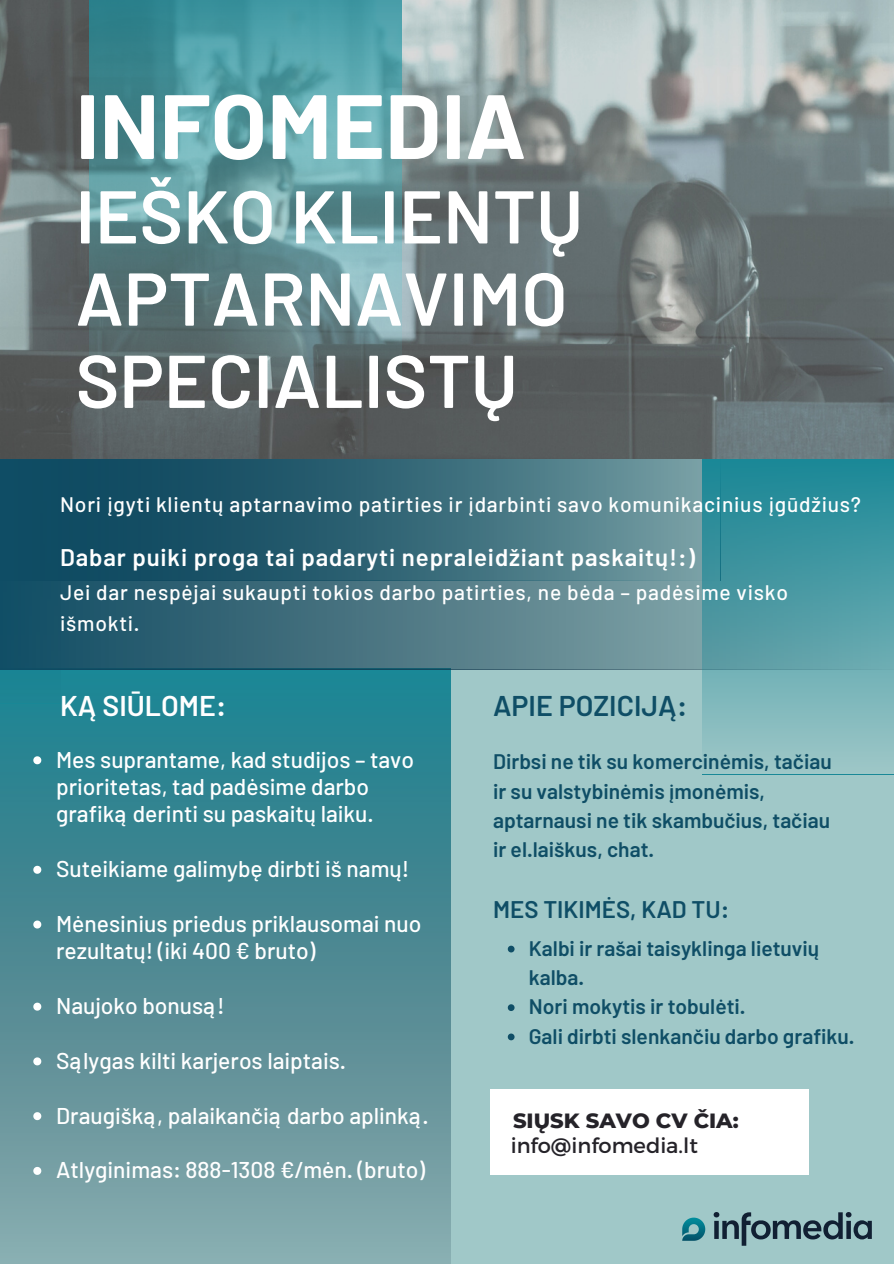
<style>
.page{position:relative;width:894px;height:1264px;background:#fff}
.page>*{position:absolute;margin:0;border:0;box-sizing:border-box;transform-origin:0 0}
.t1{font:700 91.05px "Barlow";color:#fff}
.t2{font:600 74.55px/82.2px "Barlow";color:#fff}
.t3{font:600 28.5px "Barlow";color:#0f4e66}
.t4{font:600 28.5px "Barlow";color:#fff}
.t5{font:600 24px "Barlow";letter-spacing:.035em;color:#fff}
.t6{font:600 24px "Barlow";color:#0f4e66}
.t7{font:500 22.8px/27.3px "Barlow";color:#fff}
.t8{font:600 21px/29.2px "Barlow";color:#0f4e66}
.t9{font:500 21px/31.5px "Barlow";letter-spacing:.035em;color:#fff}
.t10{font:21px "Montserrat";color:#252329}
.t11{font:800 21px "Montserrat";color:#252329}
</style>
<div class="page">
<div style="left:0;top:0;width:893px;height:1263px;background:#a0c8c8"></div>
<div style="left:0;top:668px;width:450px;height:595px;background:linear-gradient(to bottom,#187b8b,#88a4a7)"></div>
<div style="left:0;top:95px;width:60px;height:608px;background:#1c8493"></div>
<svg style="left:0;top:458px;width:702px;height:211px;background:#3b6c7b"></svg>
<div style="left:702px;top:458px;width:191px;height:316px;background:linear-gradient(to bottom,#148191,#9bc3c4)"></div>
<img style="left:0;top:0;width:893px;height:458px">
<svg style="left:90px;top:0;width:311px;height:392px;background:#598d92"></svg>
<div style="left:490px;top:1089px;width:318px;height:86px;background:#fff"></div>
<svg style="left:682px;top:1217px;width:23px;height:23px"></svg>
<svg style="left:713px;top:1212px;width:158px;height:33px"></svg>
<svg style="left:507px;top:945px;width:7px;height:7px"></svg>
<svg style="left:507px;top:1004px;width:7px;height:7px"></svg>
<svg style="left:507px;top:1033px;width:7px;height:7px"></svg>
<svg style="left:33px;top:756px;width:8px;height:8px"></svg>
<svg style="left:33px;top:865px;width:8px;height:8px"></svg>
<svg style="left:33px;top:920px;width:8px;height:8px"></svg>
<svg style="left:33px;top:1002px;width:8px;height:8px"></svg>
<svg style="left:33px;top:1057px;width:8px;height:8px"></svg>
<svg style="left:33px;top:1112px;width:8px;height:8px"></svg>
<svg style="left:33px;top:1166px;width:8px;height:8px"></svg>
<h1 class="t1" style="left:75px;top:68px;width:452px">INFOMEDIA</h1>
<h2 class="t2" style="left:75px;top:172px;width:509px">IEŠKO KLIENTŲ<br>APTARNAVIMO<br>SPECIALISTŲ</h2>
<p class="t9" style="left:60px;top:488px;width:802px">Nori įgyti klientų aptarnavimo patirties ir įdarbinti savo komunikacinius įgūdžius?</p>
<p class="t5" style="left:60px;top:542px;width:636px">Dabar puiki proga tai padaryti nepraleidžiant paskaitų!:)</p>
<p class="t9" style="left:60px;top:575px;width:729px">Jei dar nespėjai sukaupti tokios darbo patirties, ne bėda – padėsime visko išmokti.</p>
<p class="t4" style="left:60px;top:688px;width:167px">KĄ SIŪLOME:</p>
<p class="t7" style="left:56px;top:745px;width:359px">Mes suprantame, kad studijos – tavo prioritetas, tad padėsime darbo grafiką derinti su paskaitų laiku.</p>
<p class="t7" style="left:56px;top:854px;width:355px">Suteikiame galimybę dirbti iš namų!</p>
<p class="t7" style="left:56px;top:909px;width:366px">Mėnesinius priedus priklausomai nuo rezultatų! (iki 400 € bruto)</p>
<p class="t7" style="left:56px;top:991px;width:170px">Naujoko bonusą!</p>
<p class="t7" style="left:56px;top:1046px;width:291px">Sąlygas kilti karjeros laiptais.</p>
<p class="t7" style="left:56px;top:1100px;width:374px">Draugišką, palaikančią darbo aplinką.</p>
<p class="t7" style="left:56px;top:1155px;width:370px">Atlyginimas: 888-1308 €/mėn. (bruto)</p>
<p class="t3" style="left:493px;top:688px;width:196px">APIE POZICIJĄ:</p>
<p class="t8" style="left:493px;top:746px;width:340px">Dirbsi ne tik su komercinėmis, tačiau ir su valstybinėmis įmonėmis, aptarnausi ne tik skambučius, tačiau ir el.laiškus, chat.</p>
<p class="t6" style="left:493px;top:894px;width:237px">MES TIKIMĖS, KAD TU:</p>
<p class="t8" style="left:528px;top:932px;width:327px">Kalbi ir rašai taisyklinga lietuvių kalba.<br>Nori mokytis ir tobulėti.<br>Gali dirbti slenkančiu darbo grafiku.</p>
<p class="t11" style="left:513px;top:1107px;width:227px">SIŲSK SAVO CV ČIA:</p>
<p class="t10" style="left:510px;top:1132px;width:189px">info@infomedia.lt</p>
</div>
